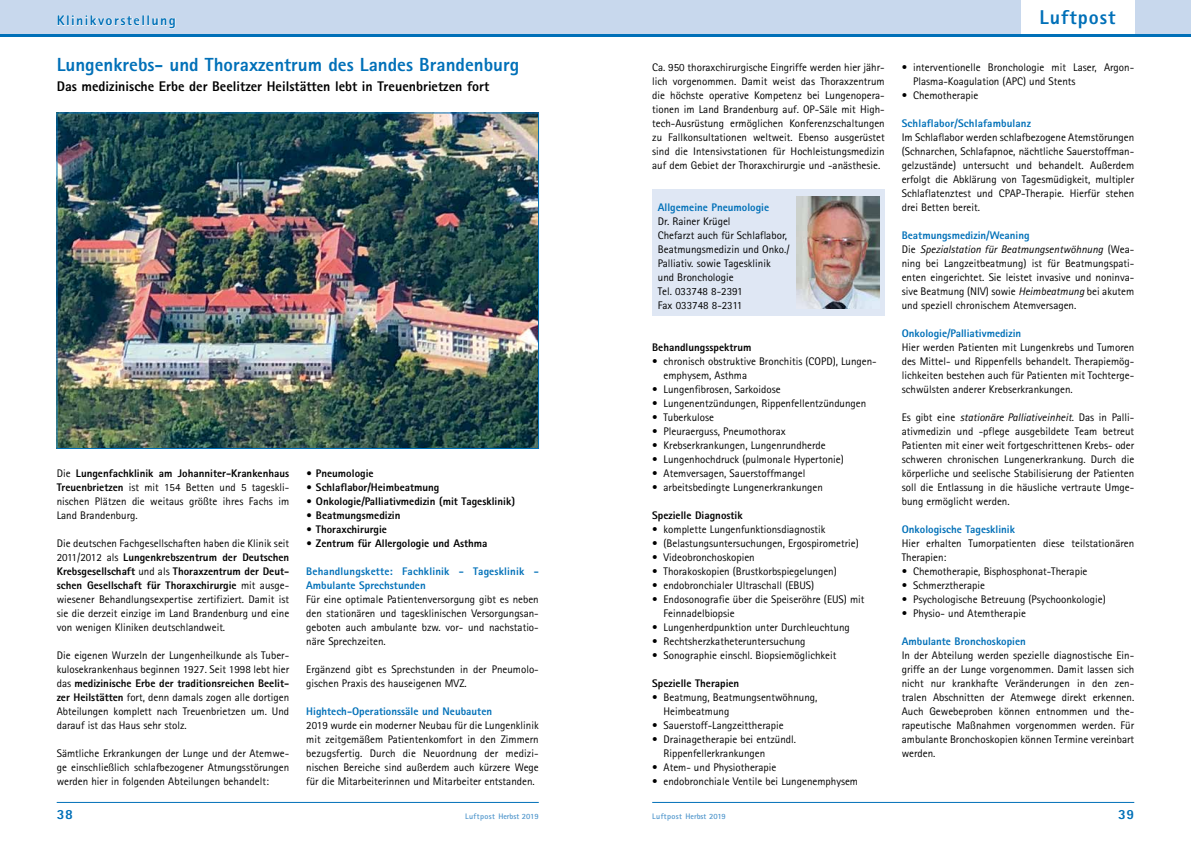
<style>
.page{position:relative;width:1191px;height:842px;background:#fff}
.page>*{position:absolute;margin:0;border:0;box-sizing:border-box;transform-origin:0 0}
.t1{font:800 20px "Rotis Sans Serif";letter-spacing:.05em;color:#0070b8}
.t2{font:800 19px "Rotis Sans Serif";color:#0070b8}
.t3{font:800 14px "Rotis Sans Serif";color:#000}
.t4{font:800 14px "Rotis Sans Serif";letter-spacing:.1em;color:#0070b8}
.t5{font:11px/14px "Rotis Sans Serif";color:#000;text-align:justify}
.t6{font:800 11px/14px "Rotis Sans Serif";color:#0070b8}
.t7{font:800 11px "Rotis Sans Serif";color:#000}
.t8{font:700 8px "Rotis Sans Serif";color:#4c94cb}
.s1{font-weight:800}
.s2{font-weight:800;color:#0070b8}
.s3{font-style:italic}
</style>
<div class="page">
<div style="left:0;top:0;width:595px;height:37px;background:#c8d8ed"></div>
<hr style="left:0;top:34px;width:595px;height:3px;background:#0070b8">
<div style="left:595px;top:0;width:596px;height:37px;background:#c8d8ed"></div>
<div style="left:1020px;top:0;width:114px;height:37px;background:#fff"></div>
<hr style="left:57px;top:802px;width:482px;height:1px;background:#0070b8">
<hr style="left:652px;top:802px;width:482px;height:1px;background:#0070b8">
<hr style="left:595px;top:34px;width:596px;height:3px;background:#0070b8">
<div style="left:652px;top:189px;width:232px;height:127px;background:#dfe7f4"></div>
<svg style="left:57px;top:15px;width:119px;height:14px"></svg>
<img style="left:59px;top:115px;width:478px;height:332px">
<div style="left:57px;top:113px;width:482px;height:336px;border:1px solid #0070b8"></div>
<img style="left:797px;top:197px;width:82px;height:112px">
<p class="t4" style="left:57px;top:11px;width:121px">Klinikvorstellung</p>
<h2 class="t2" style="left:57px;top:53px;width:464px">Lungenkrebs- und Thoraxzentrum des Landes Brandenburg</h2>
<p class="t3" style="left:57px;top:77px;width:434px">Das medizinische Erbe der Beelitzer Heilstätten lebt in Treuenbrietzen fort</p>
<p class="t5" style="left:57px;top:466px;width:234px">Die <span class="s1">Lungenfachklinik am Johanniter-Krankenhaus Treuenbrietzen</span> ist mit 154 Betten und 5 tageskli&shy;nischen Plätzen die weitaus größte ihres Fachs im Land Brandenburg.</p>
<p class="t5" style="left:57px;top:536px;width:234px">Die deutschen Fachgesellschaften haben die Klinik seit 2011/2012 als <span class="s1">Lungenkrebszentrum der Deutschen Krebsgesellschaft</span> und als <span class="s1">Thoraxzentrum der Deut&shy;schen Gesellschaft für Thoraxchirurgie</span> mit ausge&shy;wiesener Behandlungsexpertise zertifiziert. Damit ist sie die derzeit einzige im Land Brandenburg und eine von wenigen Kliniken deutschlandweit.</p>
<p class="t5" style="left:57px;top:648px;width:234px">Die eigenen Wurzeln der Lungenheilkunde als Tuber&shy;kulosekrankenhaus beginnen 1927. Seit 1998 lebt hier das <span class="s1">medizinische Erbe der traditionsreichen Beelit&shy;zer Heilstätten</span> fort, denn damals zogen alle dortigen Abteilungen komplett nach Treuenbrietzen um. Und darauf ist das Haus sehr stolz.</p>
<p class="t5" style="left:57px;top:746px;width:234px">Sämtliche Erkrankungen der Lunge und der Atemwe&shy;ge einschließlich schlafbezogener Atmungsstörungen werden hier in folgenden Abteilungen behandelt:</p>
<p class="t7" style="left:306px;top:466px;width:69px">• Pneumologie</p>
<p class="t7" style="left:306px;top:480px;width:135px">• Schlaflabor/Heimbeatmung</p>
<p class="t7" style="left:306px;top:494px;width:210px">• Onkologie/Palliativmedizin (mit Tagesklinik)</p>
<p class="t7" style="left:306px;top:508px;width:96px">• Beatmungsmedizin</p>
<p class="t7" style="left:306px;top:522px;width:82px">• Thoraxchirurgie</p>
<p class="t7" style="left:306px;top:536px;width:183px">• Zentrum für Allergologie und Asthma</p>
<p class="t6" style="left:306px;top:564px;width:234px">Behandlungskette: Fachklinik - Tagesklinik -<br>Ambulante Sprechstunden</p>
<p class="t5" style="left:306px;top:592px;width:234px">Für eine optimale Patientenversorgung gibt es neben den stationären und tagesklinischen Versorgungsan&shy;geboten auch ambulante bzw. vor- und nachstatio&shy;näre Sprechzeiten.</p>
<p class="t5" style="left:306px;top:662px;width:234px">Ergänzend gibt es Sprechstunden in der Pneumolo&shy;gischen Praxis des hauseigenen MVZ.</p>
<p class="t6" style="left:306px;top:704px;width:187px">Hightech-Operationssäle und Neubauten</p>
<p class="t5" style="left:306px;top:718px;width:234px">2019 wurde ein moderner Neubau für die Lungenklinik mit zeitgemäßem Patientenkomfort in den Zimmern bezugsfertig. Durch die Neuordnung der medizi&shy;nischen Bereiche sind außerdem auch kürzere Wege für die Mitarbeiterinnen und Mitarbeiter entstanden.</p>
<p class="t5" style="left:652px;top:60px;width:234px">Ca. 950 thoraxchirurgische Eingriffe werden hier jähr&shy;lich vorgenommen. Damit weist das Thoraxzentrum die höchste operative Kompetenz bei Lungenopera&shy;tionen im Land Brandenburg auf. OP-Säle mit High&shy;tech-Ausrüstung ermöglichen Konferenzschaltungen zu Fallkonsultationen weltweit. Ebenso ausgerüstet sind die Intensivstationen für Hochleistungsmedizin auf dem Gebiet der Thoraxchirurgie und -anästhesie.</p>
<p class="t6" style="left:658px;top:200px;width:113px">Allgemeine Pneumologie</p>
<p class="t5" style="left:658px;top:214px;width:133px;text-align:left">Dr. Rainer Krügel<br>Chefarzt auch für Schlaflabor,<br>Beatmungsmedizin und Onko./<br>Palliativ. sowie Tagesklinik und Bronchologie<br>Tel. 033748 8-2391<br>Fax 033748 8-2311</p>
<p class="t7" style="left:652px;top:340px;width:101px">Behandlungsspektrum</p>
<p class="t5" style="left:663px;top:354px;width:215px;text-indent:-11px">• chronisch obstruktive Bronchitis (COPD), Lungen&shy;emphysem, Asthma</p>
<p class="t5" style="left:652px;top:382px;width:130px">• Lungenfibrosen, Sarkoidose</p>
<p class="t5" style="left:652px;top:396px;width:216px">• Lungenentzündungen, Rippenfellentzündungen</p>
<p class="t5" style="left:652px;top:410px;width:63px">• Tuberkulose</p>
<p class="t5" style="left:652px;top:424px;width:135px">• Pleuraerguss, Pneumothorax</p>
<p class="t5" style="left:652px;top:438px;width:175px">• Krebserkrankungen, Lungenrundherde</p>
<p class="t5" style="left:652px;top:452px;width:193px">• Lungenhochdruck (pulmonale Hypertonie)</p>
<p class="t5" style="left:652px;top:466px;width:155px">• Atemversagen, Sauerstoffmangel</p>
<p class="t5" style="left:652px;top:480px;width:172px">• arbeitsbedingte Lungenerkrankungen</p>
<p class="t7" style="left:652px;top:508px;width:92px">Spezielle Diagnostik</p>
<p class="t5" style="left:652px;top:522px;width:175px">• komplette Lungenfunktionsdiagnostik</p>
<p class="t5" style="left:652px;top:536px;width:208px">• (Belastungsuntersuchungen, Ergospirometrie)</p>
<p class="t5" style="left:652px;top:550px;width:104px">• Videobronchoskopien</p>
<p class="t5" style="left:652px;top:564px;width:186px">• Thorakoskopien (Brustkorbspiegelungen)</p>
<p class="t5" style="left:652px;top:578px;width:164px">• endobronchialer Ultraschall (EBUS)</p>
<p class="t5" style="left:663px;top:592px;width:202px;text-indent:-11px">• Endosonografie über die Speiseröhre (EUS) mit<br>Feinnadelbiopsie</p>
<p class="t5" style="left:652px;top:620px;width:199px">• Lungenherdpunktion unter Durchleuchtung</p>
<p class="t5" style="left:652px;top:634px;width:155px">• Rechtsherzkatheteruntersuchung</p>
<p class="t5" style="left:652px;top:648px;width:186px">• Sonographie einschl. Biopsiemöglichkeit</p>
<p class="t7" style="left:652px;top:676px;width:89px">Spezielle Therapien</p>
<p class="t5" style="left:663px;top:690px;width:155px;text-indent:-11px">• Beatmung, Beatmungsentwöhnung,<br>Heimbeatmung</p>
<p class="t5" style="left:652px;top:718px;width:133px">• Sauerstoff-Langzeittherapie</p>
<p class="t5" style="left:663px;top:732px;width:134px;text-indent:-11px">• Drainagetherapie bei entzündl.<br>Rippenfellerkrankungen</p>
<p class="t5" style="left:652px;top:760px;width:126px">• Atem- und Physiotherapie</p>
<p class="t5" style="left:652px;top:774px;width:207px">• endobronchiale Ventile bei Lungenemphysem</p>
<h1 class="t1" style="left:1039px;top:5px;width:78px">Luftpost</h1>
<p class="t5" style="left:913px;top:60px;width:223px;text-indent:-11px">• interventionelle Bronchologie mit Laser, Argon-<br>Plasma-Koagulation (APC) und Stents</p>
<p class="t5" style="left:901px;top:88px;width:78px">• Chemotherapie</p>
<p class="t6" style="left:901px;top:116px;width:131px">Schlaflabor/Schlafambulanz</p>
<p class="t5" style="left:901px;top:130px;width:234px">Im Schlaflabor werden schlafbezogene Atemstörungen (Schnarchen, Schlafapnoe, nächtliche Sauerstoffman&shy;gelzustände) untersucht und behandelt. Außerdem erfolgt die Abklärung von Tagesmüdigkeit, multipler Schlaflatenztest und CPAP-Therapie. Hierfür stehen drei Betten bereit.</p>
<p class="t5" style="left:901px;top:228px;width:234px;text-align:left"><span class="s2">Beatmungsmedizin/Weaning<br></span>Die <span class="s3">Spezialstation für Beatmungsentwöhnung</span> (Wea&shy;ning bei Langzeitbeatmung) ist für Beatmungspati&shy;enten eingerichtet. Sie leistet invasive und noninva&shy;sive Beatmung (NIV) sowie <span class="s3">Heimbeatmung</span> bei akutem und speziell chronischem Atemversagen.</p>
<p class="t6" style="left:901px;top:326px;width:121px">Onkologie/Palliativmedizin</p>
<p class="t5" style="left:901px;top:340px;width:234px">Hier werden Patienten mit Lungenkrebs und Tumoren des Mittel- und Rippenfells behandelt. Therapiemög&shy;lichkeiten bestehen auch für Patienten mit Tochterge&shy;schwülsten anderer Krebserkrankungen.</p>
<p class="t5" style="left:901px;top:410px;width:234px">Es gibt eine <span class="s3">stationäre Palliativeinheit</span>. Das in Palli&shy;ativmedizin und -pflege ausgebildete Team betreut Patienten mit einer weit fortgeschrittenen Krebs- oder schweren chronischen Lungenerkrankung. Durch die körperliche und seelische Stabilisierung der Patienten soll die Entlassung in die häusliche vertraute Umge&shy;bung ermöglicht werden.</p>
<p class="t6" style="left:901px;top:522px;width:115px">Onkologische Tagesklinik</p>
<p class="t5" style="left:901px;top:536px;width:234px">Hier erhalten Tumorpatienten diese teilstationären<br>Therapien:</p>
<p class="t5" style="left:901px;top:564px;width:187px">• Chemotherapie, Bisphosphonat-Therapie</p>
<p class="t5" style="left:901px;top:578px;width:85px">• Schmerztherapie</p>
<p class="t5" style="left:901px;top:592px;width:205px">• Psychologische Betreuung (Psychoonkologie)</p>
<p class="t5" style="left:901px;top:606px;width:126px">• Physio- und Atemtherapie</p>
<p class="t6" style="left:901px;top:634px;width:126px">Ambulante Bronchoskopien</p>
<p class="t5" style="left:901px;top:648px;width:234px">In der Abteilung werden spezielle diagnostische Ein&shy;griffe an der Lunge vorgenommen. Damit lassen sich nicht nur krankhafte Veränderungen in den zen&shy;tralen Abschnitten der Atemwege direkt erkennen.<br>Auch Gewebeproben können entnommen und the&shy;rapeutische Maßnahmen vorgenommen werden. Für ambulante Bronchoskopien können Termine vereinbart werden.</p>
<p class="t4" style="left:57px;top:805px;width:18px">38</p>
<p class="t8" style="left:465px;top:811px;width:75px">Luftpost Herbst 2019</p>
<p class="t8" style="left:652px;top:811px;width:75px">Luftpost Herbst 2019</p>
<p class="t4" style="left:1118px;top:805px;width:18px">39</p>
</div>
